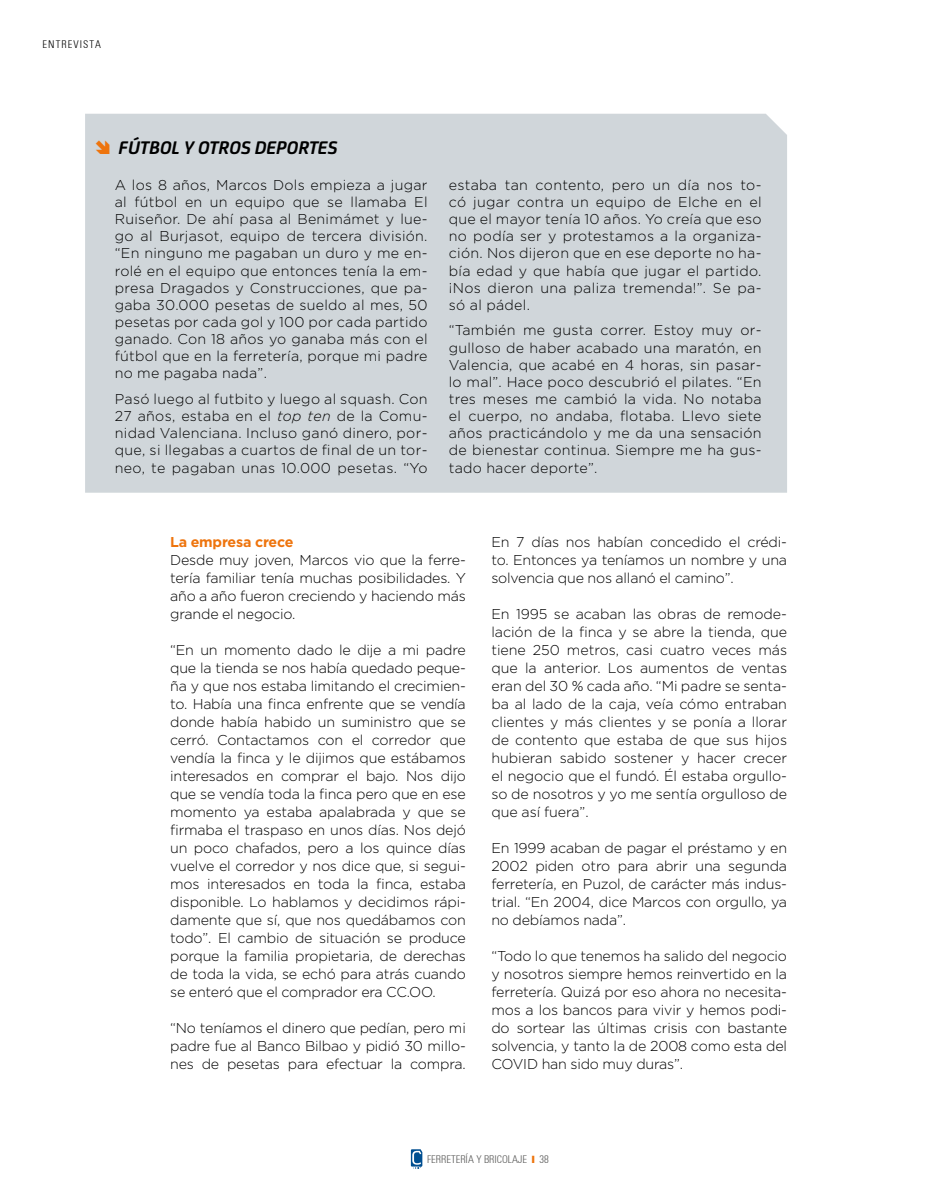
<style>
.page{position:relative;width:936px;height:1191px;background:#fff}
.page>*{position:absolute;margin:0;border:0;box-sizing:border-box;transform-origin:0 0}
.t1{font:italic 700 19.5px "FS Joey";letter-spacing:-.01em;color:#000}
.t2{font:300 14.25px/18px "Gotham";letter-spacing:-.015em;color:#000;text-align:justify}
.t3{font:700 14.25px "Gotham";letter-spacing:-.015em;color:#ee740d}
.t4{font:300 condensed 10.5px "Nova Light Condensed S Si";color:#575756}
.t5{font:300 condensed 10.5px "Nova Light Condensed S Si";letter-spacing:.1em;color:#000}
.s1{color:#ee740d}
.s2{font-style:italic}
</style>
<div class="page">
<svg style="left:411px;top:1149px;width:11px;height:20px"></svg>
<div style="left:85px;top:114px;width:702px;height:379px;background:#d0d6da"></div>
<p class="t5" style="left:43px;top:38px;width:60px">ENTREVISTA</p>
<h1 class="t1" style="left:94px;top:133px;width:245px"><span class="s1">➔</span> FÚTBOL Y OTROS DEPORTES</h1>
<p class="t2" style="left:115px;top:176px;width:314px;line-height:17.1px">A los 8 años, Marcos Dols empieza a jugar al fútbol en un equipo que se llamaba El Ruiseñor. De ahí pasa al Benimámet y lue&shy;go al Burjasot, equipo de tercera división. “En ninguno me pagaban un duro y me en&shy;rolé en el equipo que entonces tenía la em&shy;presa Dragados y Construcciones, que pa&shy;gaba 30.000 pesetas de sueldo al mes, 50 pesetas por cada gol y 100 por cada partido ganado. Con 18 años yo ganaba más con el fútbol que en la ferretería, porque mi padre no me pagaba nada”.</p>
<p class="t2" style="left:115px;top:390px;width:314px;line-height:17.1px">Pasó luego al futbito y luego al squash. Con 27 años, estaba en el <span class="s2">top ten</span> de la Comu&shy;nidad Valenciana. Incluso ganó dinero, por&shy;que, si llegabas a cuartos de final de un tor&shy;neo, te pagaban unas 10.000 pesetas. “Yo</p>
<p class="t2" style="left:449px;top:176px;width:314px;line-height:17.1px">estaba tan contento, pero un día nos to&shy;có jugar contra un equipo de Elche en el que el mayor tenía 10 años. Yo creía que eso no podía ser y protestamos a la organiza&shy;ción. Nos dijeron que en ese deporte no ha&shy;bía edad y que había que jugar el partido. ¡Nos dieron una paliza tremenda!”. Se pa&shy;só al pádel.</p>
<p class="t2" style="left:449px;top:321px;width:314px;line-height:17.1px">“También me gusta correr. Estoy muy or&shy;gulloso de haber acabado una maratón, en Valencia, que acabé en 4 horas, sin pasar&shy;lo mal”. Hace poco descubrió el pilates. “En tres meses me cambió la vida. No notaba el cuerpo, no andaba, flotaba. Llevo siete años practicándolo y me da una sensación de bienestar continua. Siempre me ha gus&shy;tado hacer deporte”.</p>
<p class="t3" style="left:170px;top:532px;width:125px">La empresa crece</p>
<p class="t2" style="left:170px;top:550px;width:297px">Desde muy joven, Marcos vio que la ferre&shy;tería familiar tenía muchas posibilidades. Y año a año fueron creciendo y haciendo más grande el negocio.</p>
<p class="t2" style="left:170px;top:640px;width:297px">“En un momento dado le dije a mi padre que la tienda se nos había quedado peque&shy;ña y que nos estaba limitando el crecimien&shy;to. Había una finca enfrente que se vendía donde había habido un suministro que se cerró. Contactamos con el corredor que vendía la finca y le dijimos que estábamos interesados en comprar el bajo. Nos dijo que se vendía toda la finca pero que en ese momento ya estaba apalabrada y que se firmaba el traspaso en unos días. Nos dejó un poco chafados, pero a los quince días vuelve el corredor y nos dice que, si segui&shy;mos interesados en toda la finca, estaba disponible. Lo hablamos y decidimos rápi&shy;damente que sí, que nos quedábamos con todo”. El cambio de situación se produce porque la familia propietaria, de derechas de toda la vida, se echó para atrás cuando se enteró que el comprador era CC.OO.</p>
<p class="t2" style="left:170px;top:1018px;width:297px">“No teníamos el dinero que pedían, pero mi padre fue al Banco Bilbao y pidió 30 millo&shy;nes de pesetas para efectuar la compra.</p>
<p class="t2" style="left:491px;top:532px;width:297px">En 7 días nos habían concedido el crédi&shy;to. Entonces ya teníamos un nombre y una solvencia que nos allanó el camino”.</p>
<p class="t2" style="left:491px;top:604px;width:297px">En 1995 se acaban las obras de remode&shy;lación de la finca y se abre la tienda, que tiene 250 metros, casi cuatro veces más que la anterior. Los aumentos de ventas eran del 30 % cada año. “Mi padre se senta&shy;ba al lado de la caja, veía cómo entraban clientes y más clientes y se ponía a llorar de contento que estaba de que sus hijos hubieran sabido sostener y hacer crecer el negocio que el fundó. Él estaba orgullo&shy;so de nosotros y yo me sentía orgulloso de que así fuera”.</p>
<p class="t2" style="left:491px;top:838px;width:297px">En 1999 acaban de pagar el préstamo y en 2002 piden otro para abrir una segunda ferretería, en Puzol, de carácter más indus&shy;trial. “En 2004, dice Marcos con orgullo, ya no debíamos nada”.</p>
<p class="t2" style="left:491px;top:946px;width:297px">“Todo lo que tenemos ha salido del negocio y nosotros siempre hemos reinvertido en la ferretería. Quizá por eso ahora no necesita&shy;mos a los bancos para vivir y hemos podi&shy;do sortear las últimas crisis con bastante solvencia, y tanto la de 2008 como esta del COVID han sido muy duras”.</p>
<p class="t4" style="left:427px;top:1152px;width:123px">FERRETERÍA Y BRICOLAJE <span class="s1">❙</span> 38</p>
</div>
